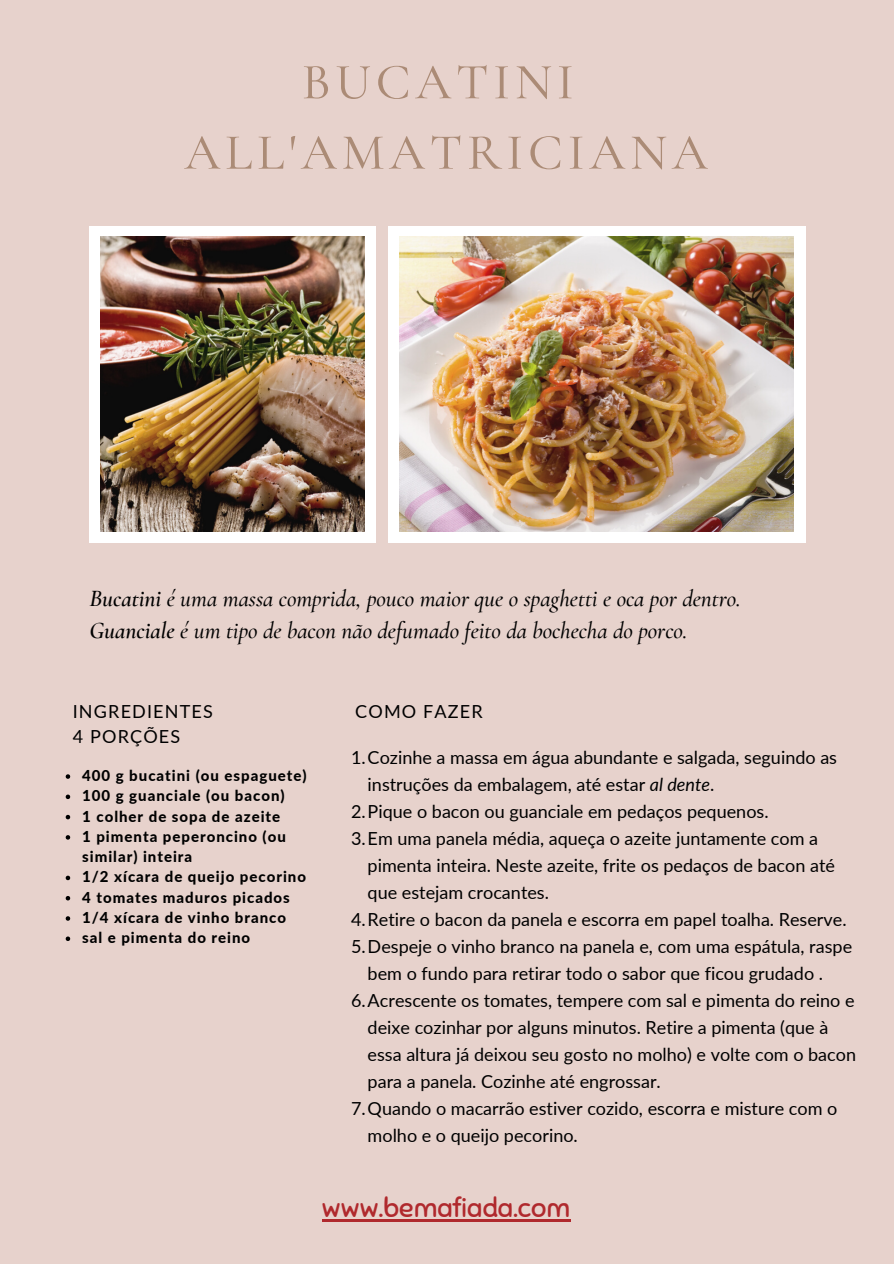
<style>
.page{position:relative;width:894px;height:1264px;background:#fff}
.page>*{position:absolute;margin:0;border:0;box-sizing:border-box;transform-origin:0 0}
.t1{font:500 51.15px "Cormorant Garamond";letter-spacing:.09em;color:#ab8b76}
.t2{font:27px "Sniglet";color:#b0292d}
.t3{font:italic 500 23.4px "Cormorant Garamond";color:#000}
.t4{font:18px/27px "Lato";color:#000}
.t5{font:18px "Lato";letter-spacing:.065em;color:#000}
.t6{font:800 15px/20.2px "Lato";letter-spacing:.065em;color:#000}
.s1{font-weight:600}
.s2{font-style:italic}
</style>
<div class="page">
<div style="left:0;top:0;width:893px;height:1263px;background:#e7d2cc"></div>
<div style="left:89px;top:226px;width:286px;height:317px;background:#fff"></div>
<div style="left:388px;top:226px;width:417px;height:316px;background:#fff"></div>
<img style="left:399px;top:237px;width:394px;height:295px">
<img style="left:100px;top:237px;width:264px;height:295px">
<svg style="left:66px;top:774px;width:4px;height:4px"></svg>
<svg style="left:66px;top:794px;width:4px;height:5px"></svg>
<svg style="left:66px;top:814px;width:4px;height:5px"></svg>
<svg style="left:66px;top:835px;width:4px;height:4px"></svg>
<svg style="left:66px;top:875px;width:4px;height:5px"></svg>
<svg style="left:66px;top:896px;width:4px;height:4px"></svg>
<svg style="left:66px;top:916px;width:4px;height:4px"></svg>
<svg style="left:66px;top:936px;width:4px;height:5px"></svg>
<hr style="left:322px;top:1218px;width:248px;height:3px;background:#b0292d">
<p class="t1" style="left:302px;top:51px;width:273px">BUCATINI</p>
<p class="t1" style="left:184px;top:121px;width:525px">ALL'AMATRICIANA</p>
<p class="t3" style="left:89px;top:584px;width:652px"><span class="s1">Bucatini</span> é uma massa comprida, pouco maior que o spaghetti e oca por dentro.</p>
<p class="t3" style="left:89px;top:617px;width:599px"><span class="s1">Guanciale</span> é um tipo de bacon não defumado feito da bochecha do porco.</p>
<p class="t5" style="left:73px;top:700px;width:142px">INGREDIENTES</p>
<p class="t5" style="left:73px;top:724px;width:109px">4 PORÇÕES</p>
<p class="t6" style="left:82px;top:765px;width:226px">400 g bucatini (ou espaguete)</p>
<p class="t6" style="left:82px;top:785px;width:204px">100 g guanciale (ou bacon)</p>
<p class="t6" style="left:82px;top:805px;width:199px">1 colher de sopa de azeite</p>
<p class="t6" style="left:82px;top:826px;width:205px">1 pimenta peperoncino (ou similar) inteira</p>
<p class="t6" style="left:82px;top:866px;width:225px">1/2 xícara de queijo pecorino</p>
<p class="t6" style="left:82px;top:886px;width:209px">4 tomates maduros picados</p>
<p class="t6" style="left:82px;top:907px;width:205px">1/4 xícara de vinho branco</p>
<p class="t6" style="left:82px;top:927px;width:169px">sal e pimenta do reino</p>
<p class="t5" style="left:355px;top:700px;width:129px">COMO FAZER</p>
<p class="t4" style="left:367px;top:743px;width:471px;text-indent:-16px">1.Cozinhe a massa em água abundante e salgada, seguindo as instruções da embalagem, até estar <span class="s2">al dente</span>.</p>
<p class="t4" style="left:351px;top:797px;width:419px">2.Pique o bacon ou guanciale em pedaços pequenos.</p>
<p class="t4" style="left:367px;top:824px;width:469px;text-indent:-16px">3.Em uma panela média, aqueça o azeite juntamente com a pimenta inteira. Neste azeite, frite os pedaços de bacon até que estejam crocantes.</p>
<p class="t4" style="left:351px;top:905px;width:497px">4.Retire o bacon da panela e escorra em papel toalha. Reserve.</p>
<p class="t4" style="left:367px;top:932px;width:486px;text-indent:-16px">5.Despeje o vinho branco na panela e, com uma espátula, raspe bem o fundo para retirar todo o sabor que ficou grudado .</p>
<p class="t4" style="left:367px;top:986px;width:490px;text-indent:-16px">6.Acrescente os tomates, tempere com sal e pimenta do reino e deixe cozinhar por alguns minutos. Retire a pimenta (que à essa altura já deixou seu gosto no molho) e volte com o bacon para a panela. Cozinhe até engrossar.</p>
<p class="t4" style="left:367px;top:1094px;width:471px;text-indent:-16px">7.Quando o macarrão estiver cozido, escorra e misture com o molho e o queijo pecorino.</p>
<p class="t2" style="left:322px;top:1190px;width:250px">www.bemafiada.com</p>
</div>
